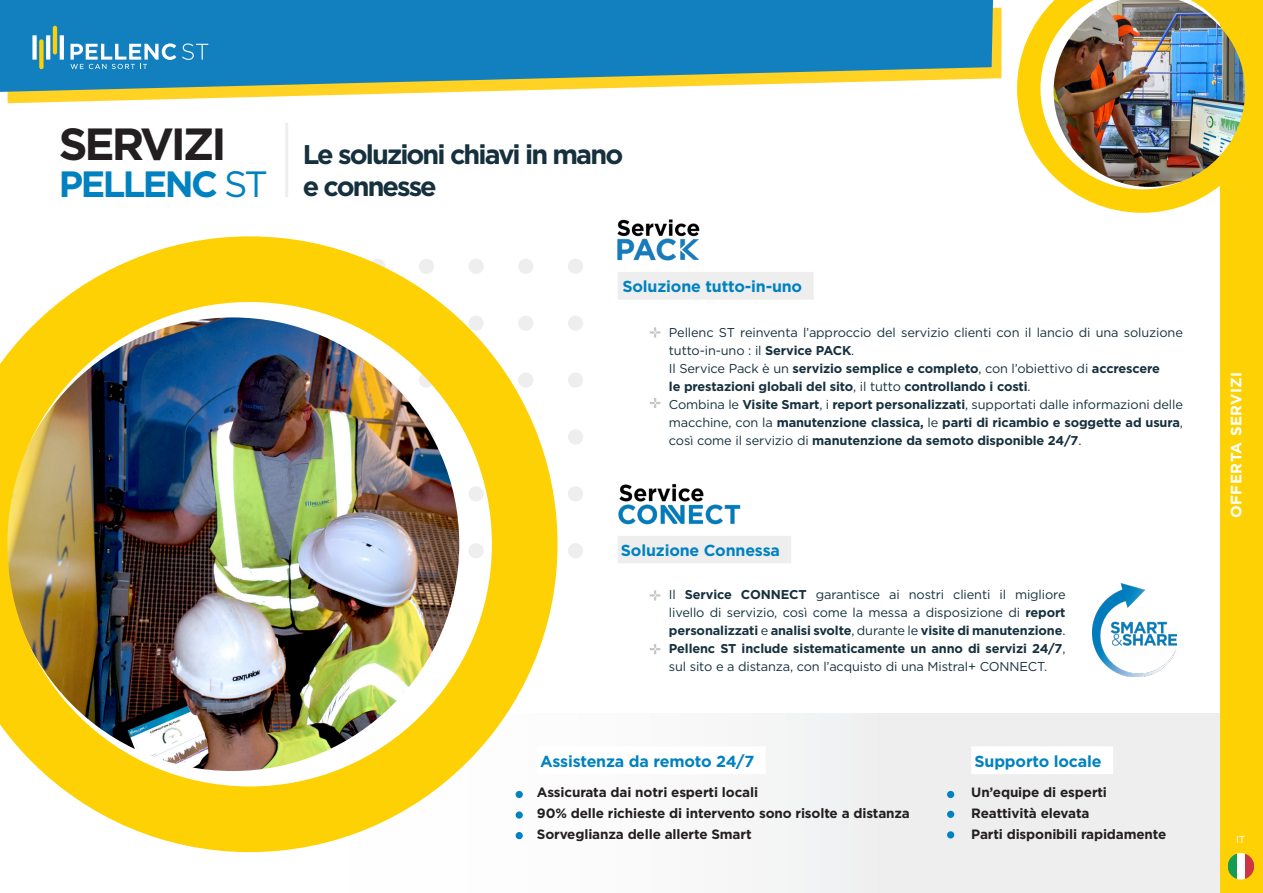
<style>
.page{position:relative;width:1263px;height:893px;background:#fff}
.page>*{position:absolute;margin:0;border:0;box-sizing:border-box;transform-origin:0 0}
.t1{font:700 45px "Gotham";letter-spacing:-.07em;color:#231f20}
.t2{font:700 36.6px "Gotham";letter-spacing:-.07em;color:#0082c0}
.t3{font:700 27px "Gotham";letter-spacing:-.07em;color:#16303d}
.t4{font:700 15.9px "Gotham";letter-spacing:-.01em;color:#0082c0}
.t5{font:700 15px "Gotham";letter-spacing:.03em;color:#fff}
.t6{font:700 13.5px "Gotham";letter-spacing:-.01em;color:#231f20}
.t7{font:12.75px/18px "Gotham";letter-spacing:-.01em;color:#16303d}
.t8{font:700 12.75px/18px "Gotham";letter-spacing:-.01em;color:#16303d;text-align:justify}
.t9{font:10.2px "Gotham";color:#fff}
.s1{font-weight:400}
.s2{font-weight:700}
</style>
<div class="page">
<svg style="left:8px;top:8px;width:993px;height:95px"></svg>
<svg style="left:0;top:0;width:993px;height:92px;background:#338cb2"></svg>
<div style="left:39px;top:39px;width:5px;height:30px;background:#fed105;border-radius:2px"></div>
<hr style="left:53px;top:26px;width:4px;height:28px;background:#fed105;border-radius:2px">
<div style="left:32px;top:35px;width:5px;height:25px;background:#fff"></div>
<svg style="left:46px;top:35px;width:4px;height:25px"></svg>
<svg style="left:60px;top:35px;width:4px;height:25px"></svg>
<svg style="left:182px;top:43px;width:26px;height:17px"></svg>
<svg style="left:70px;top:43px;width:106px;height:26px"></svg>
<div style="left:0;top:714px;width:1220px;height:179px;background:linear-gradient(to right,#fff,#ececed)"></div>
<div style="left:568px;top:259px;width:15px;height:15px;background:#eeeeef;border-radius:50%"></div>
<div style="left:568px;top:372px;width:15px;height:16px;background:#eeeeef;border-radius:50%"></div>
<div style="left:568px;top:486px;width:15px;height:15px;background:#eeeeef;border-radius:50%"></div>
<div style="left:568px;top:316px;width:15px;height:15px;background:#eeeeef;border-radius:50%"></div>
<div style="left:568px;top:429px;width:15px;height:16px;background:#eeeeef;border-radius:50%"></div>
<div style="left:568px;top:543px;width:15px;height:15px;background:#eeeeef;border-radius:50%"></div>
<svg style="left:1017px;top:1px;width:201px;height:212px"></svg>
<div style="left:1220px;top:0;width:43px;height:893px;background:#fed105"></div>
<img style="left:0;top:236px;width:557px;height:616px">
<svg style="left:535px;top:745px;width:232px;height:31px"></svg>
<img style="left:617px;top:219px;width:83px;height:42px">
<svg style="left:650px;top:327px;width:10px;height:11px"></svg>
<svg style="left:650px;top:398px;width:10px;height:10px"></svg>
<div style="left:618px;top:272px;width:196px;height:28px;background:#eeeeef"></div>
<div style="left:516px;top:791px;width:7px;height:7px;background:#0082c0;border-radius:50%"></div>
<div style="left:516px;top:811px;width:7px;height:8px;background:#0082c0;border-radius:50%"></div>
<div style="left:516px;top:832px;width:7px;height:7px;background:#0082c0;border-radius:50%"></div>
<svg style="left:970px;top:745px;width:145px;height:31px"></svg>
<div style="left:947px;top:791px;width:7px;height:7px;background:#0082c0;border-radius:50%"></div>
<div style="left:947px;top:811px;width:7px;height:7px;background:#0082c0;border-radius:50%"></div>
<div style="left:947px;top:831px;width:7px;height:7px;background:#0082c0;border-radius:50%"></div>
<img style="left:1053px;top:0;width:192px;height:187px">
<hr style="left:285px;top:123px;width:3px;height:74px;background:#eeeeef">
<svg style="left:650px;top:590px;width:10px;height:10px"></svg>
<svg style="left:650px;top:644px;width:10px;height:10px"></svg>
<div style="left:618px;top:536px;width:173px;height:27px;background:#eeeeef"></div>
<img style="left:1093px;top:584px;width:83px;height:93px">
<img style="left:618px;top:484px;width:123px;height:41px">
<div style="left:1236px;top:853px;width:9px;height:26px;background:#fff"></div>
<svg style="left:1228px;top:854px;width:8px;height:25px"></svg>
<svg style="left:1245px;top:853px;width:9px;height:26px"></svg>
<p class="t1" style="left:59px;top:114px;width:169px">SERVIZI</p>
<p class="t3" style="left:303px;top:137px;width:322px">Le soluzioni chiavi in mano</p>
<p class="t2" style="left:59px;top:159px;width:210px">PELLENC <span class="s1">ST</span></p>
<p class="t3" style="left:303px;top:169px;width:136px">e connesse</p>
<p class="t4" style="left:622px;top:276px;width:181px">Soluzione tutto-in-uno</p>
<p class="t7" style="left:669px;top:323px;width:515px">Pellenc ST reinventa l’approccio del servizio clienti con il lancio di una soluzione tutto-in-uno : il <span class="s2">Service PACK</span>.</p>
<p class="t8" style="left:669px;top:359px;width:493px"><span class="s1">Il Service Pack è un</span> servizio semplice e completo<span class="s1">, con l’obiettivo di</span> accrescere</p>
<p class="t8" style="left:669px;top:377px;width:363px">le prestazioni globali del sito<span class="s1">, il tutto</span> controllando i costi<span class="s1">.</span></p>
<p class="t8" style="left:669px;top:395px;width:515px"><span class="s1">Combina le</span> Visite Smart<span class="s1">, i</span> report personalizzati<span class="s1">, supportati dalle informazioni delle macchine, con la</span> manutenzione classica, <span class="s1">le</span> parti di ricambio e soggette ad usura<span class="s1">, così come il servizio di</span> manutenzione da semoto disponible 24/7<span class="s1">.</span></p>
<p class="t4" style="left:621px;top:540px;width:161px">Soluzione Connessa</p>
<p class="t7" style="left:669px;top:586px;width:398px;text-align:justify">Il <span class="s2">Service CONNECT</span> garantisce ai nostri clienti il migliore livello di servizio, così come la messa a disposizione di <span class="s2">report personalizzati</span> e <span class="s2">analisi svolte</span>, durante le <span class="s2">visite di manutenzione</span>.</p>
<p class="t7" style="left:669px;top:640px;width:398px"><span class="s2">Pellenc ST include sistematicamente un anno di servizi 24/7</span>, sul sito e a distanza, con l’acquisto di una Mistral+ CONNECT.</p>
<p class="t4" style="left:540px;top:750px;width:216px">Assistenza da remoto 24/7</p>
<p class="t6" style="left:537px;top:783px;width:223px">Assicurata dai notri esperti locali</p>
<p class="t6" style="left:537px;top:804px;width:375px">90% delle richieste di intervento sono risolte a distanza</p>
<p class="t6" style="left:537px;top:825px;width:216px">Sorveglianza delle allerte Smart</p>
<p class="t4" style="left:974px;top:750px;width:129px">Supporto locale</p>
<p class="t6" style="left:971px;top:783px;width:137px">Un’equipe di esperti</p>
<p class="t6" style="left:971px;top:804px;width:120px">Reattività elevata</p>
<p class="t6" style="left:971px;top:825px;width:197px">Parti disponibili rapidamente</p>
<p class="t5" style="left:1226px;top:518px;width:148px;rotate:-90deg">OFFERTA SERVIZI</p>
<p class="t9" style="left:1236px;top:832px;width:11px">IT</p>
</div>
